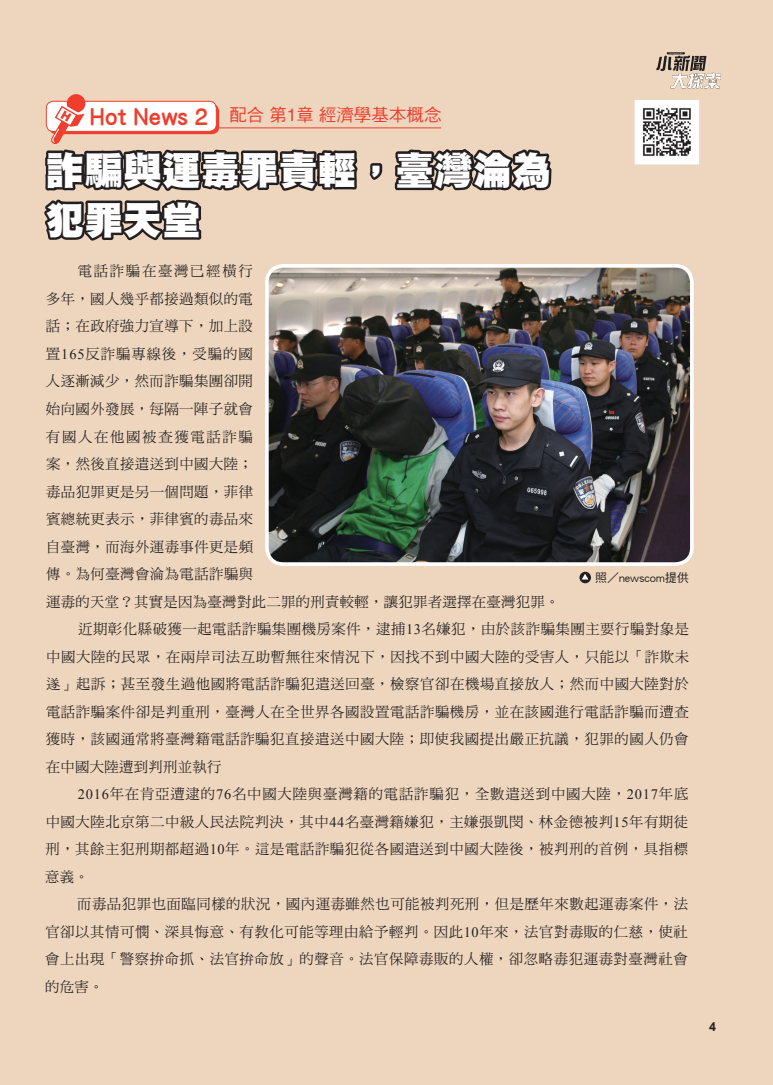
<style>
.page{position:relative;width:773px;height:1085px;background:#fff}
.page>*{position:absolute;margin:0;border:0;box-sizing:border-box;transform-origin:0 0}
.t1{font:38.12px/50px "DF Hei Std W12";letter-spacing:.02em;color:#fff}
.t2{font:17.5px "DF Hei Std W5";color:#ef3e2e}
.t3{font:14.38px "DF Ming Std W5";letter-spacing:.04em;color:#231f20}
.t4{font:14.38px "DF Ming Std W5";letter-spacing:.02em;color:#231f20}
.t5{font:14.38px "DF Ming Std W5";letter-spacing:.115em;color:#231f20}
.t6{font:14.38px "DF Ming Std W5";letter-spacing:.065em;color:#231f20}
.t7{font:700 12.5px "Arial";color:#231f20}
.t8{font:12px "DF Hei Std W5";color:#231f20}
.s1{font-family:"ARR Gothic 1";font-weight:800;font-size:21.25px}
.s2{font-family:"Helvetica"}
.s3{font-family:"Times New Roman"}
</style>
<div class="page">
<div style="left:0;top:0;width:772px;height:1084px;background:#eed6be"></div>
<img style="left:637px;top:102px;width:59px;height:60px">
<div style="left:635px;top:100px;width:63px;height:64px;border:1px solid #fff"></div>
<svg style="left:44px;top:94px;width:508px;height:147px"></svg>
<img style="left:270px;top:266px;width:421px;height:295px">
<div style="left:265px;top:264px;width:428px;height:302px;border:4px solid #fff;border-radius:16px"></div>
<svg style="left:579px;top:571px;width:12px;height:12px"></svg>
<svg style="left:581px;top:573px;width:7px;height:6px"></svg>
<svg style="left:656px;top:52px;width:65px;height:36px"></svg>
<p class="t2" style="left:89px;top:105px;width:353px"><span class="s1">Hot News 2</span> 配合第<span class="s2">1</span>章經濟學基本概念</p>
<h1 class="t1" style="left:46px;top:144px;width:506px">詐騙與運毒罪責輕，臺灣淪為犯罪天堂</h1>
<p class="t5" style="left:78px;top:263px;width:176px">電話詐騙在臺灣已經橫行</p>
<p class="t3" style="left:46px;top:291px;width:208px">多年，國人幾乎都接過類似的電</p>
<p class="t3" style="left:46px;top:318px;width:208px">話；在政府強力宣導下，加上設</p>
<p class="t6" style="left:46px;top:346px;width:208px">置<span class="s3">165</span>反詐騙專線後，受騙的國</p>
<p class="t3" style="left:46px;top:373px;width:208px">人逐漸減少，然而詐騙集團卻開</p>
<p class="t3" style="left:46px;top:401px;width:208px">始向國外發展，每隔一陣子就會</p>
<p class="t5" style="left:46px;top:428px;width:208px">有國人在他國被查獲電話詐騙</p>
<p class="t3" style="left:46px;top:456px;width:208px">案，然後直接遣送到中國大陸；</p>
<p class="t3" style="left:46px;top:483px;width:208px">毒品犯罪更是另一個問題，菲律</p>
<p class="t3" style="left:46px;top:511px;width:208px">賓總統更表示，菲律賓的毒品來</p>
<p class="t3" style="left:46px;top:538px;width:208px">自臺灣，而海外運毒事件更是頻</p>
<p class="t3" style="left:46px;top:566px;width:208px">傳。為何臺灣會淪為電話詐騙與</p>
<p class="t4" style="left:46px;top:593px;width:514px">運毒的天堂？其實是因為臺灣對此二罪的刑責較輕，讓犯罪者選擇在臺灣犯罪。</p>
<p class="t3" style="left:78px;top:621px;width:612px">近期彰化縣破獲一起電話詐騙集團機房案件，逮捕<span class="s3">13</span>名嫌犯，由於該詐騙集團主要行騙對象是</p>
<p class="t3" style="left:46px;top:648px;width:644px">中國大陸的民眾，在兩岸司法互助暫無往來情況下，因找不到中國大陸的受害人，只能以「詐欺未</p>
<p class="t3" style="left:46px;top:676px;width:644px">遂」起訴；甚至發生過他國將電話詐騙犯遣送回臺，檢察官卻在機場直接放人；然而中國大陸對於</p>
<p class="t3" style="left:46px;top:703px;width:644px">電話詐騙案件卻是判重刑，臺灣人在全世界各國設置電話詐騙機房，並在該國進行電話詐騙而遭查</p>
<p class="t3" style="left:46px;top:731px;width:644px">獲時，該國通常將臺灣籍電話詐騙犯直接遣送中國大陸；即使我國提出嚴正抗議，犯罪的國人仍會</p>
<p class="t4" style="left:46px;top:758px;width:177px">在中國大陸遭到判刑並執行</p>
<p class="t3" style="left:78px;top:786px;width:612px"><span class="s3">2016</span>年在肯亞遭逮的<span class="s3">76</span>名中國大陸與臺灣籍的電話詐騙犯，全數遣送到中國大陸，<span class="s3">2017</span>年底</p>
<p class="t3" style="left:46px;top:813px;width:644px">中國大陸北京第二中級人民法院判決，其中<span class="s3">44</span>名臺灣籍嫌犯，主嫌張凱閔、林金德被判<span class="s3">15</span>年有期徒</p>
<p class="t3" style="left:45px;top:841px;width:644px">刑，其餘主犯刑期都超過<span class="s3">10</span>年。這是電話詐騙犯從各國遣送到中國大陸後，被判刑的首例，具指標</p>
<p class="t3" style="left:45px;top:868px;width:45px">意義。</p>
<p class="t3" style="left:77px;top:896px;width:612px">而毒品犯罪也面臨同樣的狀況，國內運毒雖然也可能被判死刑，但是歷年來數起運毒案件，法</p>
<p class="t3" style="left:45px;top:923px;width:644px">官卻以其情可憫、深具悔意、有教化可能等理由給予輕判。因此<span class="s3">10</span>年來，法官對毒販的仁慈，使社</p>
<p class="t3" style="left:45px;top:951px;width:644px">會上出現「警察拚命抓、法官拚命放」的聲音。法官保障毒販的人權，卻忽略毒犯運毒對臺灣社會</p>
<p class="t3" style="left:45px;top:978px;width:60px">的危害。</p>
<p class="t8" style="left:595px;top:570px;width:95px">照／newscom提供</p>
<p class="t7" style="left:709px;top:1018px;width:8px">4</p>
</div>
